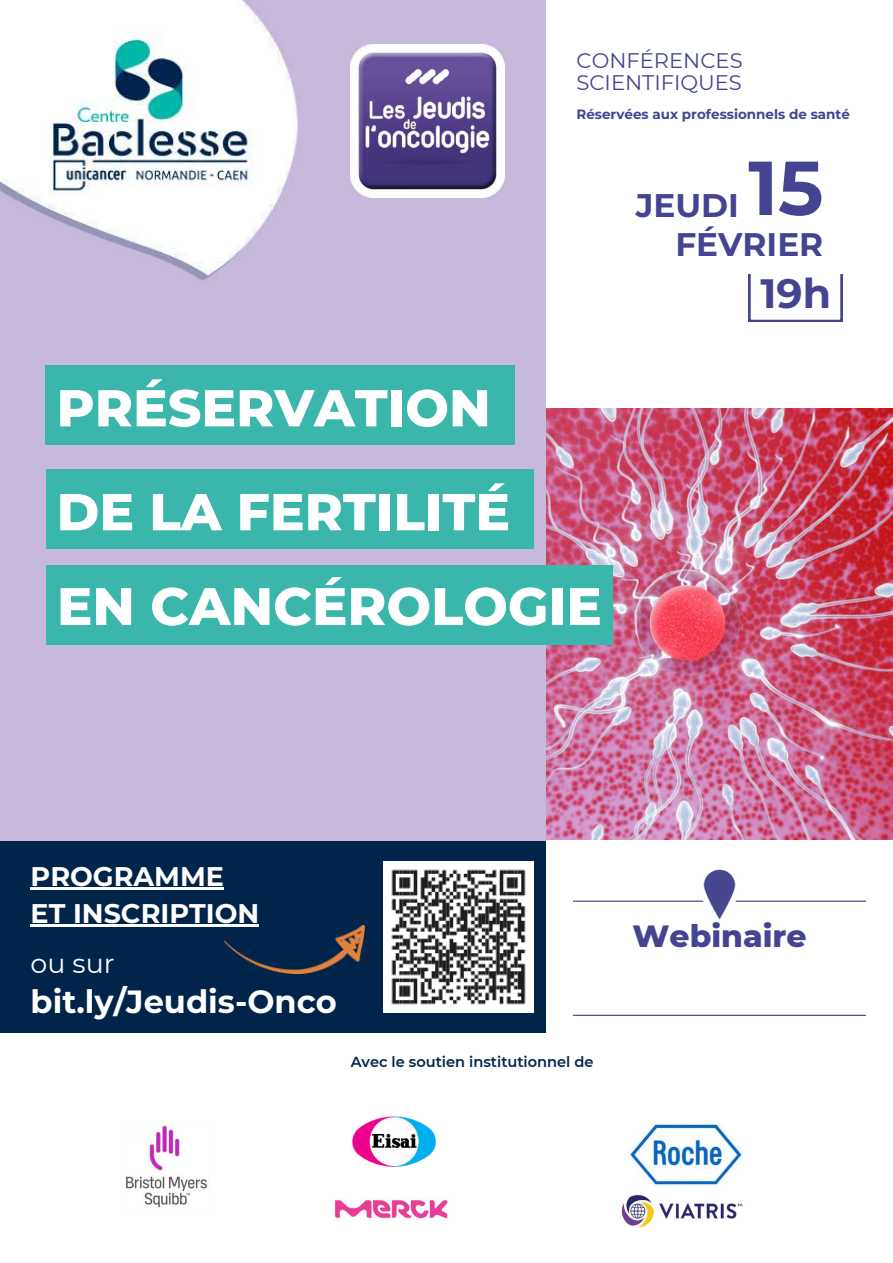
<style>
.page{position:relative;width:893px;height:1263px;background:#fff}
.page>*{position:absolute;margin:0;border:0;box-sizing:border-box;transform-origin:0 0}
.t1{font:700 76.2px "Montserrat";color:#454492}
.t2{font:800 52.72px "Montserrat";color:#fff}
.t3{font:800 51.75px/103.9px "Montserrat";color:#fff}
.t4{font:700 41.03px "Montserrat";color:#454492}
.t5{font:700 32.7px "Montserrat";color:#454492}
.t6{font:700 32.1px "Montserrat";color:#fff}
.t7{font:800 31.28px "Montserrat";color:#454492}
.t8{font:700 27px/37.1px "Montserrat";color:#fff}
.t9{font:26.85px "Montserrat";color:#fff}
.t10{font:21.08px/22.5px "Montserrat";color:#454492}
.t11{font:600 14.55px "Montserrat";color:#00244a}
.t12{font:700 13.5px "Montserrat";color:#454492}
</style>
<div class="page">
<img style="left:546px;top:409px;width:347px;height:430px">
<div style="left:0;top:0;width:546px;height:841px;background:#c7b9d9"></div>
<img style="left:0;top:0;width:298px;height:281px">
<img style="left:351px;top:44px;width:153px;height:154px">
<div style="left:0;top:841px;width:546px;height:192px;background:#00244a"></div>
<img style="left:383px;top:862px;width:150px;height:150px">
<img style="left:225px;top:925px;width:139px;height:49px">
<img style="left:126px;top:1125px;width:81px;height:83px">
<img style="left:352px;top:1116px;width:84px;height:51px">
<img style="left:620px;top:1194px;width:123px;height:35px">
<img style="left:333px;top:1198px;width:116px;height:23px">
<svg style="left:748px;top:274px;width:94px;height:48px"></svg>
<img style="left:573px;top:869px;width:292px;height:146px">
<div style="left:45px;top:365px;width:470px;height:79px;background:#3ab6ab"></div>
<div style="left:46px;top:469px;width:487px;height:79px;background:#3ab6ab"></div>
<img style="left:629px;top:1124px;width:113px;height:65px">
<hr style="left:31px;top:888px;width:193px;height:2px;background:#fff">
<hr style="left:31px;top:925px;width:228px;height:2px;background:#fff">
<div style="left:46px;top:566px;width:566px;height:79px;background:#3ab6ab"></div>
<h3 class="t10" style="left:576px;top:49px;width:168px">CONFÉRENCES<br>SCIENTIFIQUES</h3>
<p class="t12" style="left:576px;top:106px;width:275px">Réservées aux professionnels de santé</p>
<h1 class="t1" style="left:748px;top:141px;width:77px">15</h1>
<h3 class="t5" style="left:675px;top:224px;width:149px">FÉVRIER</h3>
<h3 class="t5" style="left:636px;top:185px;width:105px">JEUDI</h3>
<h3 class="t3" style="left:57px;top:356px;width:455px">PRÉSERVATION<br>DE LA FERTILITÉ</h3>
<h2 class="t2" style="left:57px;top:574px;width:546px">EN CANCÉROLOGIE</h2>
<h3 class="t4" style="left:760px;top:268px;width:72px">19h</h3>
<h3 class="t8" style="left:31px;top:858px;width:230px">PROGRAMME<br>ET INSCRIPTION</h3>
<h3 class="t9" style="left:31px;top:947px;width:85px">ou sur</h3>
<h3 class="t6" style="left:31px;top:982px;width:308px">bit.ly/Jeudis-Onco</h3>
<p class="t11" style="left:351px;top:1053px;width:244px">Avec le soutien institutionnel de</p>
<h3 class="t7" style="left:632px;top:917px;width:175px">Webinaire</h3>
</div>
